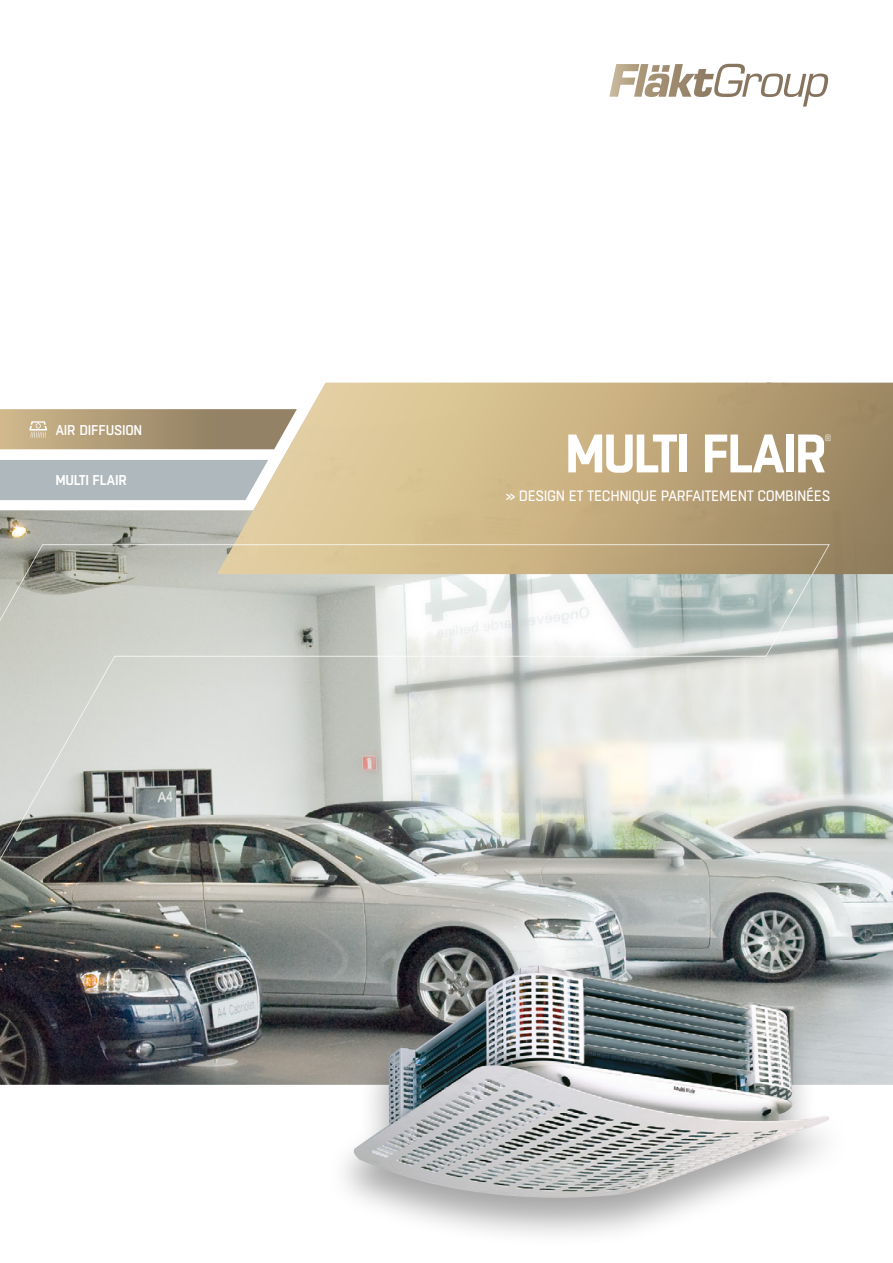
<style>
.page{position:relative;width:893px;height:1263px;background:#fff}
.page>*{position:absolute;margin:0;border:0;box-sizing:border-box;transform-origin:0 0}
.t1{font:700 54px "Boxed";letter-spacing:-.04em;color:#fff;scale:.95 1}
.t2{font:15px "Boxed";letter-spacing:-.03em;color:#fff;scale:.95 1}
.t3{font:600 14.25px "Boxed";letter-spacing:-.02em;color:#fff;scale:.95 1}
.t4{font:500 14.1px "Boxed";letter-spacing:-.02em;color:#fff;scale:.95 1}
.t5{font:9px "Boxed";color:#fff;scale:.95 1}
</style>
<div class="page">
<img style="left:0;top:449px;width:893px;height:636px">
<svg style="left:609px;top:64px;width:219px;height:43px"></svg>
<div style="left:0;top:460px;width:217px;height:40px;background:#afb8bc"></div>
<svg style="left:217px;top:383px;width:676px;height:191px;background:#c6b188"></svg>
<svg style="left:0;top:544px;width:830px;height:316px;background:#caccc4"></svg>
<svg style="left:0;top:619px;width:131px;height:466px;background:#818280"></svg>
<svg style="left:0;top:409px;width:297px;height:40px;background:#ad9a79"></svg>
<div style="left:325px;top:959px;width:527px;height:288px;background:#000;opacity:.35"></div>
<img style="left:354px;top:965px;width:475px;height:233px">
<p class="t4" style="left:55px;top:421px;width:93px">AIR DIFFUSION</p>
<p class="t3" style="left:55px;top:471px;width:77px">MULTI FLAIR</p>
<h1 class="t1" style="left:565px;top:417px;width:277px">MULTI FLAIR</h1>
<p class="t5" style="left:825px;top:432px;width:9px">®</p>
<p class="t2" style="left:505px;top:486px;width:344px">» DESIGN ET TECHNIQUE PARFAITEMENT COMBINÉES</p>
</div>
